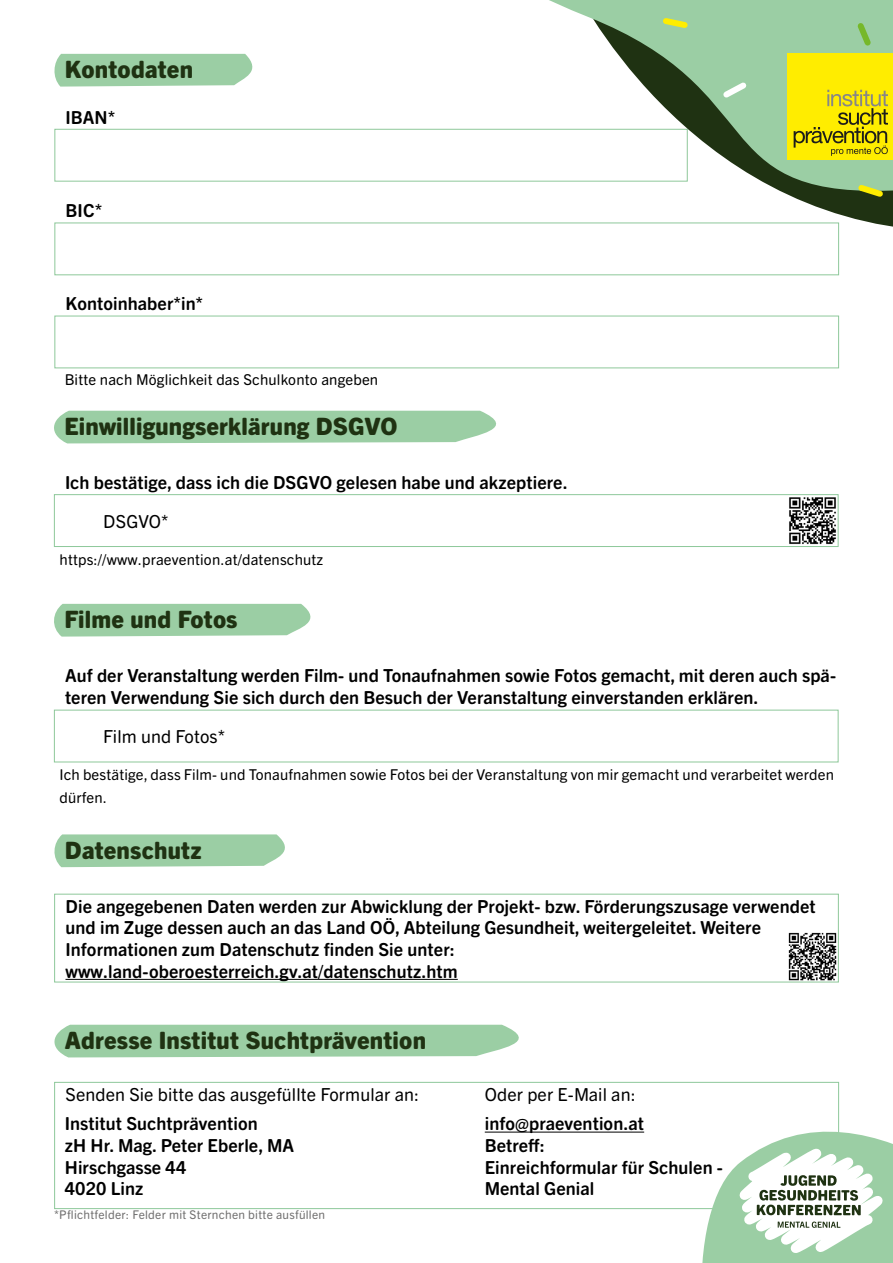
<style>
.page{position:relative;width:893px;height:1263px;background:#fff}
.page>*{position:absolute;margin:0;border:0;box-sizing:border-box;transform-origin:0 0}
.t1{font:800 24px "Trade Gothic Next SR Pro";letter-spacing:.01em;color:#1f3212}
.t2{font:700 18px/21.6px "Trade Gothic Next SR Pro";letter-spacing:.005em;color:#000}
.t3{font:18px "Trade Gothic Next SR Pro";letter-spacing:.005em;color:#000}
.t4{font:15px/22.5px "Trade Gothic Next SR Pro";letter-spacing:.01em;color:#000}
.t5{font:12px "Trade Gothic Next SR Pro";letter-spacing:.02em;color:#706f6f}
</style>
<div class="page">
<div style="left:54px;top:1082px;width:785px;height:127px;border:1px solid #8ec89a"></div>
<svg style="left:54px;top:53px;width:839px;height:184px"></svg>
<svg style="left:203px;top:0;width:690px;height:195px"></svg>
<div style="left:787px;top:54px;width:106px;height:106px;background:#ffed00"></div>
<svg style="left:794px;top:90px;width:94px;height:66px"></svg>
<svg style="left:853px;top:18px;width:22px;height:32px"></svg>
<svg style="left:854px;top:180px;width:33px;height:21px"></svg>
<svg style="left:718px;top:77px;width:33px;height:26px"></svg>
<svg style="left:659px;top:14px;width:33px;height:18px"></svg>
<svg style="left:392px;top:8px;width:28px;height:31px"></svg>
<svg style="left:681px;top:1081px;width:212px;height:182px"></svg>
<svg style="left:54px;top:54px;width:209px;height:33px;background:#a6d3ae"></svg>
<div style="left:54px;top:223px;width:785px;height:52px;border:1px solid #8ec89a"></div>
<div style="left:54px;top:316px;width:785px;height:52px;border:1px solid #8ec89a"></div>
<div style="left:54px;top:494px;width:784px;height:53px;border:1px solid #8ec89a"></div>
<div style="left:54px;top:411px;width:442px;height:32px;background:#9bcea4"></div>
<img style="left:786px;top:495px;width:52px;height:52px">
<div style="left:54px;top:710px;width:784px;height:52px;border:1px solid #8ec89a"></div>
<svg style="left:54px;top:604px;width:257px;height:33px;background:#a1d1aa"></svg>
<svg style="left:54px;top:834px;width:231px;height:33px;background:#a1d1a9"></svg>
<hr style="left:65px;top:979px;width:393px;height:1px;background:#000">
<img style="left:788px;top:932px;width:49px;height:48px">
<div style="left:54px;top:1025px;width:465px;height:32px;background:#9bcea4"></div>
<div style="left:54px;top:894px;width:785px;height:88px;border:1px solid #8ec89a"></div>
<hr style="left:485px;top:1132px;width:159px;height:1px;background:#000">
<h1 class="t1" style="left:65px;top:53px;width:130px">Kontodaten</h1>
<p class="t2" style="left:65px;top:105px;width:51px">IBAN*</p>
<p class="t2" style="left:65px;top:199px;width:38px">BIC*</p>
<p class="t2" style="left:65px;top:292px;width:139px">Kontoinhaber*in*</p>
<p class="t4" style="left:65px;top:367px;width:315px">Bitte nach Möglichkeit das Schulkonto angeben</p>
<h1 class="t1" style="left:64px;top:410px;width:335px">Einwilligungserklärung DSGVO</h1>
<p class="t2" style="left:65px;top:470px;width:504px">Ich bestätige, dass ich die DSGVO gelesen habe und akzeptiere.</p>
<p class="t3" style="left:103px;top:509px;width:67px">DSGVO*</p>
<p class="t4" style="left:60px;top:547px;width:265px">https://www.praevention.at/datenschutz</p>
<h1 class="t1" style="left:64px;top:603px;width:174px">Filme und Fotos</h1>
<p class="t2" style="left:65px;top:664px;width:773px">Auf der Veranstaltung werden Film- und Tonaufnahmen sowie Fotos gemacht, mit deren auch spä&shy;teren Verwendung Sie sich durch den Besuch der Veranstaltung einverstanden erklären.</p>
<p class="t3" style="left:103px;top:724px;width:123px">Film und Fotos*</p>
<p class="t4" style="left:60px;top:762px;width:776px">Ich bestätige, dass Film- und Tonaufnahmen sowie Fotos bei der Veranstaltung von mir gemacht und verarbeitet werden dürfen.</p>
<h1 class="t1" style="left:65px;top:833px;width:138px">Datenschutz</h1>
<p class="t2" style="left:65px;top:894px;width:752px">Die angegebenen Daten werden zur Abwicklung der Projekt- bzw. Förderungszusage verwendet und im Zuge dessen auch an das Land OÖ, Abteilung Gesundheit, weitergeleitet. Weitere Informationen zum Datenschutz finden Sie unter: www.land-oberoesterreich.gv.at/datenschutz.htm</p>
<h1 class="t1" style="left:65px;top:1024px;width:363px">Adresse Institut Suchtprävention</h1>
<p class="t3" style="left:65px;top:1082px;width:355px">Senden Sie bitte das ausgefüllte Formular an:</p>
<p class="t2" style="left:65px;top:1112px;width:231px">Institut Suchtprävention<br>zH Hr. Mag. Peter Eberle, MA<br>Hirschgasse 44<br>4020 Linz</p>
<p class="t5" style="left:54px;top:1207px;width:272px">*Pflichtfelder: Felder mit Sternchen bitte ausfüllen</p>
<p class="t3" style="left:485px;top:1082px;width:153px">Oder per E-Mail an:</p>
<p class="t2" style="left:485px;top:1112px;width:240px">info@praevention.at<br>Betreff:<br>Einreichformular für Schulen -<br>Mental Genial</p>
</div>
